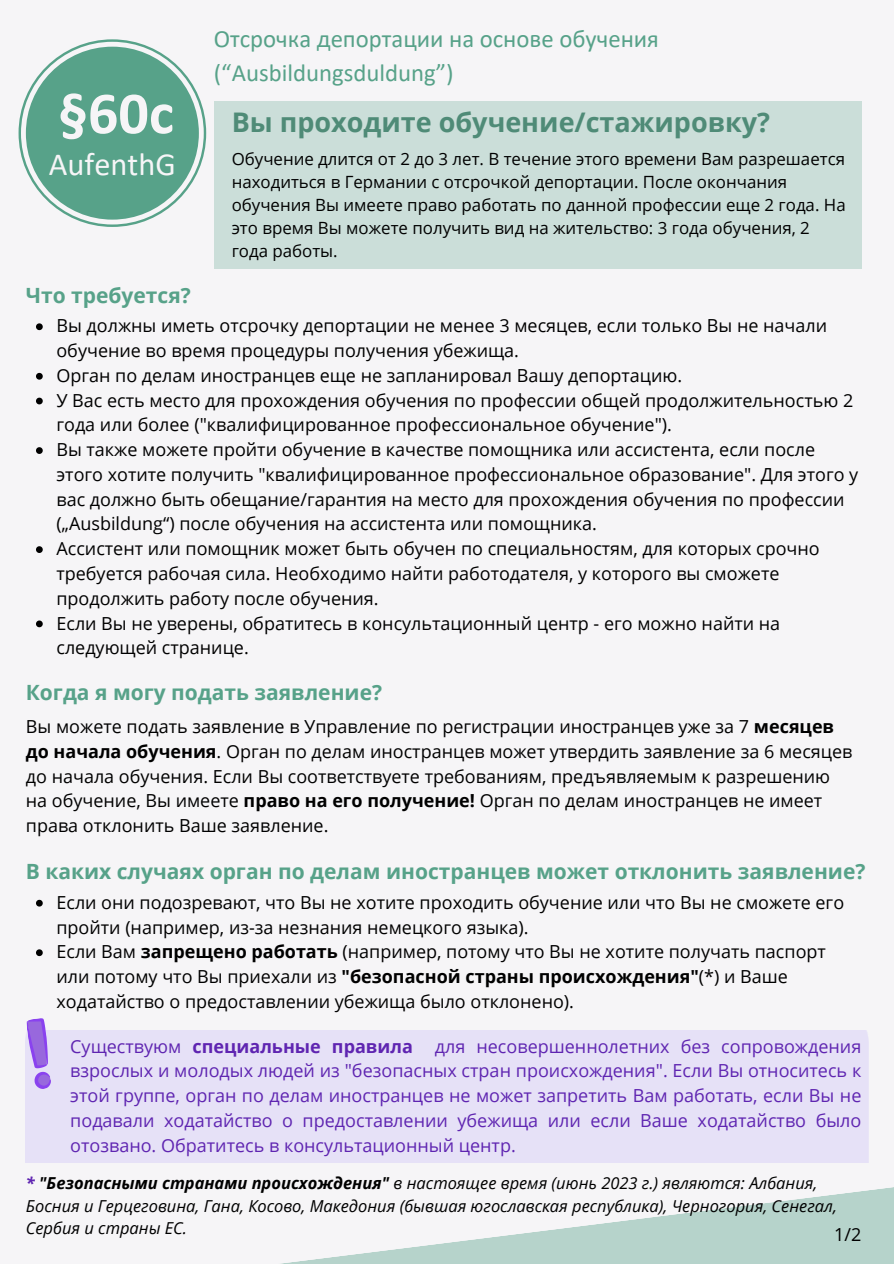
<style>
.page{position:relative;width:894px;height:1264px;background:#fff}
.page>*{position:absolute;margin:0;border:0;box-sizing:border-box;transform-origin:0 0}
.t1{font:700 60px "Calibri";color:#f6f5f7}
.t2{font:32.25px "Calibri";color:#f6f5f7}
.t3{font:700 27px "Open Sans";color:#4f8b77}
.t4{font:24.75px/33.8px "Calibri";color:#57a289}
.t5{font:700 21px "Open Sans";color:#57a289}
.t6{font:18px/24.8px "Open Sans";color:#000}
.t7{font:18px/24.8px "Open Sans";color:#5f25b1;text-align:justify}
.t8{font:16.8px/23px "Open Sans";color:#000}
.t9{font:italic 16.5px/22.5px "Open Sans";color:#000}
.s1{font-weight:700}
.s2{font-weight:700;color:#5f25b1}
</style>
<div class="page">
<div style="left:0;top:0;width:893px;height:1263px;background:#f6f5f7"></div>
<div style="left:214px;top:101px;width:647px;height:167px;background:#cbded9"></div>
<svg style="left:19px;top:39px;width:187px;height:188px"></svg>
<div style="left:26px;top:47px;width:173px;height:173px;background:#57a289;border-radius:50%"></div>
<svg style="left:36px;top:323px;width:7px;height:7px"></svg>
<svg style="left:36px;top:373px;width:7px;height:6px"></svg>
<svg style="left:36px;top:397px;width:7px;height:7px"></svg>
<svg style="left:36px;top:447px;width:7px;height:7px"></svg>
<svg style="left:36px;top:546px;width:7px;height:7px"></svg>
<svg style="left:36px;top:620px;width:7px;height:7px"></svg>
<svg style="left:26px;top:1018px;width:26px;height:72px;background:#b997ec"></svg>
<svg style="left:289px;top:1187px;width:604px;height:76px"></svg>
<svg style="left:36px;top:899px;width:7px;height:7px"></svg>
<svg style="left:36px;top:949px;width:7px;height:7px"></svg>
<p class="t1" style="left:58px;top:88px;width:117px">§60c</p>
<h1 class="t2" style="left:49px;top:151px;width:128px">AufenthG</h1>
<p class="t5" style="left:26px;top:280px;width:166px">Что требуется?</p>
<h2 class="t4" style="left:214px;top:24px;width:446px">Отсрочка депортации на основе обучения (“Ausbildungsduldung”)</h2>
<h4 class="t3" style="left:231px;top:103px;width:539px">Вы проходите обучение/стажировку?</h4>
<h3 class="t8" style="left:231px;top:147px;width:615px">Обучение длится от 2 до 3 лет. В течение этого времени Вам разрешается находиться в Германии с отсрочкой депортации. После окончания обучения Вы имеете право работать по данной профессии еще 2 года. На это время Вы можете получить вид на жительство: 3 года обучения, 2 года работы.</h3>
<p class="t6" style="left:56px;top:313px;width:772px">Вы должны иметь отсрочку депортации не менее 3 месяцев, если только Вы не начали обучение во время процедуры получения убежища.</p>
<h5 class="t6" style="left:56px;top:362px;width:627px">Орган по делам иностранцев еще не запланировал Вашу депортацию.</h5>
<p class="t6" style="left:56px;top:387px;width:798px">У Вас есть место для прохождения обучения по профессии общей продолжительностью 2 года или более ("квалифицированное профессиональное обучение").</p>
<p class="t6" style="left:56px;top:437px;width:803px">Вы также можете пройти обучение в качестве помощника или ассистента, если после этого хотите получить "квалифицированное профессиональное образование". Для этого у вас должно быть обещание/гарантия на место для прохождения обучения по профессии („Ausbildung“) после обучения на ассистента или помощника.</p>
<p class="t6" style="left:56px;top:536px;width:764px">Ассистент или помощник может быть обучен по специальностям, для которых срочно требуется рабочая сила. Необходимо найти работодателя, у которого вы сможете продолжить работу после обучения.</p>
<p class="t6" style="left:56px;top:610px;width:725px">Если Bы не уверены, обратитесь в консультационный центр - его можно найти на следующей странице.</p>
<h5 class="t5" style="left:26px;top:677px;width:358px">Когда я могу подать заявление?</h5>
<p class="t6" style="left:26px;top:713px;width:827px">Вы можете подать заявление в Управление по регистрации иностранцев уже за 7 <span class="s1">месяцев до начала обучения</span>. Орган по делам иностранцев может утвердить заявление за 6 месяцев до начала обучения. Если Вы соответствуете требованиям, предъявляемым к разрешению на обучение, Вы имеете <span class="s1">право на его получение!</span> Орган по делам иностранцев не имеет права отклонить Ваше заявление.</p>
<p class="t5" style="left:26px;top:856px;width:840px">В каких случаях орган по делам иностранцев может отклонить заявление?</p>
<p class="t6" style="left:56px;top:889px;width:789px">Если они подозревают, что Вы не хотите проходить обучение или что Вы не сможете его пройти (например, из-за незнания немецкого языка).</p>
<p class="t6" style="left:56px;top:939px;width:770px">Если Вам <span class="s1">запрещено работать</span> (например, потому что Вы не хотите получать паспорт или потому что Вы приехали из <span class="s1">"безопасной страны происхождения"</span>(*) и Ваше ходатайство о предоставлении убежища было отклонено).</p>
<p class="t7" style="left:70px;top:1033px;width:792px">Существуюм <span class="s1">специальные правила</span> для несовершеннолетних без сопровождения взрослых и молодых людей из "безопасных стран происхождения". Если Вы относитесь к этой группе, орган по делам иностранцев не может запретить Вам работать, если Вы не подавали ходатайство о предоставлении убежища или если Ваше ходатайство было отозвано. Обратитесь в консультационный центр.</p>
<p class="t9" style="left:26px;top:1171px;width:812px"><span class="s2">*</span> <span class="s1">"Безопасными странами происхождения"</span> в настоящее время (июнь 2023 г.) являются: Албания,<br>Босния и Герцеговина, Гана, Косово, Македония (бывшая югославская республика), Черногория, Сенегал,<br>Сербия и страны ЕС.</p>
<h5 class="t6" style="left:834px;top:1221px;width:29px">1/2</h5>
</div>
